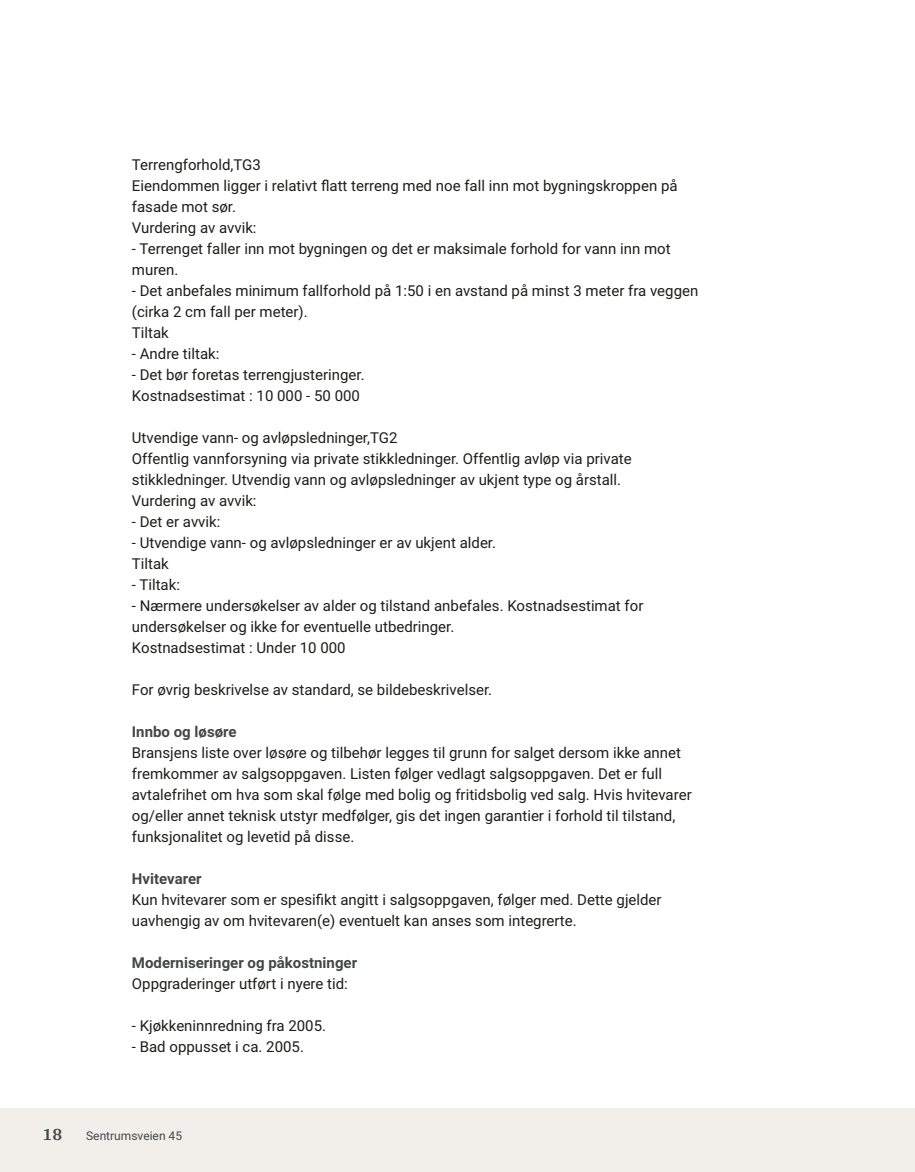
<style>
.page{position:relative;width:915px;height:1172px;background:#fff}
.page>*{position:absolute;margin:0;border:0;box-sizing:border-box;transform-origin:0 0}
.t1{font:700 18px "Arya";color:#414749}
.t2{font:15px/21px "Roboto";color:#1d1d1b}
.t3{font:700 15px "Roboto";color:#414749}
.t4{font:12px "Roboto";color:#414749}
</style>
<div class="page">
<div style="left:0;top:1108px;width:914px;height:64px;background:#f2eeea"></div>
<p class="t2" style="left:132px;top:153px;width:567px">Terrengforhold,TG3<br>Eiendommen ligger i relativt flatt terreng med noe fall inn mot bygningskroppen på fasade mot sør.<br>Vurdering av avvik:<br>‑ Terrenget faller inn mot bygningen og det er maksimale forhold for vann inn mot muren.<br>‑ Det anbefales minimum fallforhold på 1:50 i en avstand på minst 3 meter fra veggen (cirka 2 cm fall per meter).<br>Tiltak<br>‑ Andre tiltak:<br>‑ Det bør foretas terrengjusteringer.<br>Kostnadsestimat : 10 000 ‑ 50 000</p>
<p class="t2" style="left:132px;top:426px;width:513px">Utvendige vann‑ og avløpsledninger,TG2<br>Offentlig vannforsyning via private stikkledninger. Offentlig avløp via private stikkledninger. Utvendig vann og avløpsledninger av ukjent type og årstall.<br>Vurdering av avvik:<br>‑ Det er avvik:<br>‑ Utvendige vann‑ og avløpsledninger er av ukjent alder.<br>Tiltak<br>‑ Tiltak:<br>‑ Nærmere undersøkelser av alder og tilstand anbefales. Kostnadsestimat for undersøkelser og ikke for eventuelle utbedringer.<br>Kostnadsestimat : Under 10 000</p>
<p class="t2" style="left:132px;top:678px;width:361px">For øvrig beskrivelse av standard, se bildebeskrivelser.</p>
<p class="t3" style="left:132px;top:721px;width:106px">Innbo og løsøre</p>
<p class="t2" style="left:132px;top:741px;width:561px">Bransjens liste over løsøre og tilbehør legges til grunn for salget dersom ikke annet fremkommer av salgsoppgaven. Listen følger vedlagt salgsoppgaven. Det er full avtalefrihet om hva som skal følge med bolig og fritidsbolig ved salg. Hvis hvitevarer og/eller annet teknisk utstyr medfølger, gis det ingen garantier i forhold til tilstand, funksjonalitet og levetid på disse.</p>
<p class="t3" style="left:132px;top:868px;width:71px">Hvitevarer</p>
<p class="t2" style="left:132px;top:888px;width:531px">Kun hvitevarer som er spesifikt angitt i salgsoppgaven, følger med. Dette gjelder uavhengig av om hvitevaren(e) eventuelt kan anses som integrerte.</p>
<p class="t3" style="left:132px;top:952px;width:227px">Moderniseringer og påkostninger</p>
<p class="t2" style="left:132px;top:972px;width:217px">Oppgraderinger utført i nyere tid:</p>
<p class="t2" style="left:132px;top:1014px;width:196px">‑ Kjøkkeninnredning fra 2005. ‑ Bad oppusset i ca. 2005.</p>
<p class="t1" style="left:43px;top:1123px;width:21px">18</p>
<p class="t4" style="left:86px;top:1127px;width:97px">Sentrumsveien 45</p>
</div>
